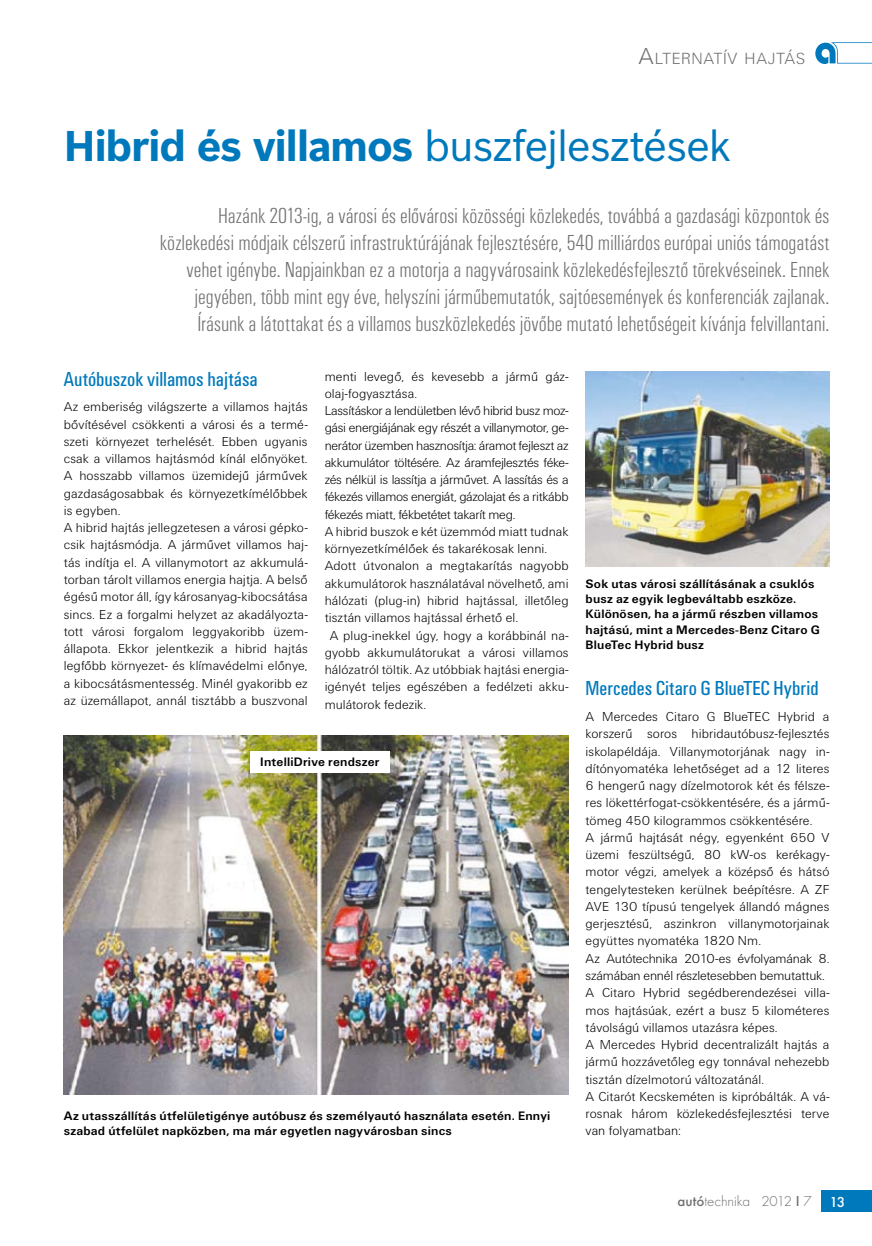
<style>
.page{position:relative;width:872px;height:1246px;background:#fff}
.page>*{position:absolute;margin:0;border:0;box-sizing:border-box;transform-origin:0 0}
.t1{font:700 42px "Bosch Sans East";letter-spacing:-.03em;color:#0079bc}
.t2{font:22.5px/27px "U001 Con Lig";color:#70706f;text-align:right}
.t3{font:21px "U001 Con";color:#0079bc}
.t4{font:16.8px "U001 Lig";letter-spacing:.04em;color:#70706f}
.t5{font:300 15px "Futura TOT";color:#70706f}
.t6{font:13.5px/17.2px "U001 Lig";letter-spacing:.005em;color:#000}
.t7{font:13.5px "U001 Lig";letter-spacing:-.025em;color:#000}
.t8{font:13.5px "U001 Lig";letter-spacing:-.02em;color:#000}
.t9{font:700 12.75px/15.3px "U001";letter-spacing:.015em;color:#000}
.s1{font-size:24px}
.s2{font-weight:400}
.s3{font-weight:500}
.s4{font-weight:500;color:#fff}
</style>
<div class="page">
<div style="left:821px;top:1191px;width:51px;height:21px;background:#0079bc"></div>
<svg style="left:815px;top:42px;width:57px;height:22px"></svg>
<img style="left:64px;top:736px;width:504px;height:359px">
<img style="left:585px;top:372px;width:244px;height:195px">
<div style="left:250px;top:751px;width:140px;height:22px;background:#fff"></div>
<p class="t4" style="left:638px;top:49px;width:168px"><span class="s1">A</span>LTERNATÍV HAJTÁS</p>
<p class="t1" style="left:64px;top:120px;width:669px">Hibrid és villamos <span class="s2">buszfejlesztések</span></p>
<p class="t2" style="left:160px;top:202px;width:671px">Hazánk 2013-ig, a városi és elővárosi közösségi közlekedés, továbbá a gazdasági központok és közlekedési módjaik célszerű infrastruktúrájának fejlesztésére, 540 milliárdos európai uniós támogatást vehet igénybe. Napjainkban ez a motorja a nagyvárosaink közlekedésfejlesztő törekvéseinek. Ennek jegyében, több mint egy éve, helyszíni járműbemutatók, sajtóesemények és konferenciák zajlanak.<br>Írásunk a látottakat és a villamos buszközlekedés jövőbe mutató lehetőségeit kívánja felvillantani.</p>
<p class="t3" style="left:64px;top:367px;width:195px">Autóbuszok villamos hajtása</p>
<p class="t6" style="left:64px;top:398px;width:245px">Az emberiség világszerte a villamos hajtás bővítésével csökkenti a városi és a termé&shy;szeti környezet terhelését. Ebben ugyanis csak a villamos hajtásmód kínál előnyöket.<br>A hosszabb villamos üzemidejű járművek gazdaságosabbak és környezetkímélőbbek is egyben.<br>A hibrid hajtás jellegzetesen a városi gépko&shy;csik hajtásmódja. A járművet villamos haj&shy;tás indítja el. A villanymotort az akkumulá&shy;torban tárolt villamos energia hajtja. A belső égésű motor áll, így károsanyag-kibocsátása sincs. Ez a forgalmi helyzet az akadályozta&shy;tott városi forgalom leggyakoribb üzem&shy;állapota. Ekkor jelentkezik a hibrid hajtás legfőbb környezet- és klímavédelmi előnye, a kibocsátásmentesség. Minél gyakoribb ez az üzemállapot, annál tisztább a buszvonal</p>
<p class="t6" style="left:325px;top:368px;width:245px">menti levegő, és kevesebb a jármű gáz-</p>
<p class="t6" style="left:325px;top:385px;width:94px">olaj-fogyasztása.</p>
<p class="t8" style="left:325px;top:403px;width:245px">Lassításkor a lendületben lévő hibrid busz moz-</p>
<p class="t7" style="left:325px;top:420px;width:245px">gási energiájának egy részét a villanymotor, ge-</p>
<p class="t7" style="left:325px;top:438px;width:245px">nerátor üzemben hasznosítja: áramot fejleszt az</p>
<p class="t7" style="left:325px;top:455px;width:245px">akkumulátor töltésére. Az áramfejlesztés féke-</p>
<p class="t7" style="left:325px;top:472px;width:245px">zés nélkül is lassítja a járművet. A lassítás és a</p>
<p class="t7" style="left:325px;top:489px;width:245px">fékezés villamos energiát, gázolajat és a ritkább</p>
<p class="t7" style="left:325px;top:507px;width:192px">fékezés miatt, fékbetétet takarít meg.</p>
<p class="t6" style="left:325px;top:523px;width:245px">A hibrid buszok e két üzemmód miatt tudnak</p>
<p class="t6" style="left:325px;top:540px;width:224px">környezetkímélőek és takarékosak lenni.</p>
<p class="t6" style="left:325px;top:557px;width:245px">Adott útvonalon a megtakarítás nagyobb</p>
<p class="t6" style="left:325px;top:575px;width:245px">akkumulátorok használatával növelhető, ami</p>
<p class="t6" style="left:325px;top:592px;width:245px">hálózati (plug-in) hibrid hajtással, illetőleg</p>
<p class="t6" style="left:325px;top:609px;width:195px">tisztán villamos hajtással érhető el.</p>
<p class="t6" style="left:330px;top:627px;width:240px">A plug-inekkel úgy, hogy a korábbinál na-</p>
<p class="t6" style="left:325px;top:644px;width:245px">gyobb akkumulátorukat a városi villamos</p>
<p class="t6" style="left:325px;top:661px;width:245px">hálózatról töltik. Az utóbbiak hajtási energia-</p>
<p class="t6" style="left:325px;top:678px;width:245px">igényét teljes egészében a fedélzeti akku-</p>
<p class="t6" style="left:325px;top:696px;width:103px">mulátorok fedezik.</p>
<p class="t9" style="left:260px;top:754px;width:121px">IntelliDrive rendszer</p>
<p class="t9" style="left:64px;top:1108px;width:488px">Az utasszállítás útfelületigénye autóbusz és személyautó használata esetén. Ennyi szabad útfelület napközben, ma már egyetlen nagyvárosban sincs</p>
<p class="t9" style="left:585px;top:576px;width:236px">Sok utas városi szállításának a csuklós busz az egyik legbeváltabb eszköze.<br>Különösen, ha a jármű részben villamos hajtású, mint a Mercedes-Benz Citaro G BlueTec Hybrid busz</p>
<p class="t3" style="left:585px;top:677px;width:234px">Mercedes Citaro G BlueTEC Hybrid</p>
<p class="t6" style="left:585px;top:708px;width:245px">A Mercedes Citaro G BlueTEC Hybrid a korszerű soros hibridautóbusz-fejlesztés iskolapéldája. Villanymotorjának nagy in&shy;dítónyomatéka lehetőséget ad a 12 literes 6 hengerű nagy dízelmotorok két és félsze&shy;res lökettérfogat-csökkentésére, és a jármű&shy;tömeg 450 kilogrammos csökkentésére.<br>A jármű hajtását négy, egyenként 650 V üzemi feszültségű, 80 kW-os kerékagy&shy;motor végzi, amelyek a középső és hátsó tengelytesteken kerülnek beépítésre. A ZF AVE 130 típusú tengelyek állandó mágnes gerjesztésű, aszinkron villanymotorjainak együttes nyomatéka 1820 Nm.<br>Az Autótechnika 2010-es évfolyamának 8. számában ennél részletesebben bemutattuk.<br>A Citaro Hybrid segédberendezései villa&shy;mos hajtásúak, ezért a busz 5 kilométeres távolságú villamos utazásra képes.<br>A Mercedes Hybrid decentralizált hajtás a jármű hozzávetőleg egy tonnával nehezebb tisztán dízelmotorú változatánál.<br>A Citarót Kecskeméten is kipróbálták. A vá&shy;rosnak három közlekedésfejlesztési terve van folyamatban:</p>
<p class="t5" style="left:677px;top:1193px;width:169px"><span class="s3">autó</span>technika 2012 <span class="s3">I</span> 7 <span class="s4">13</span></p>
</div>
